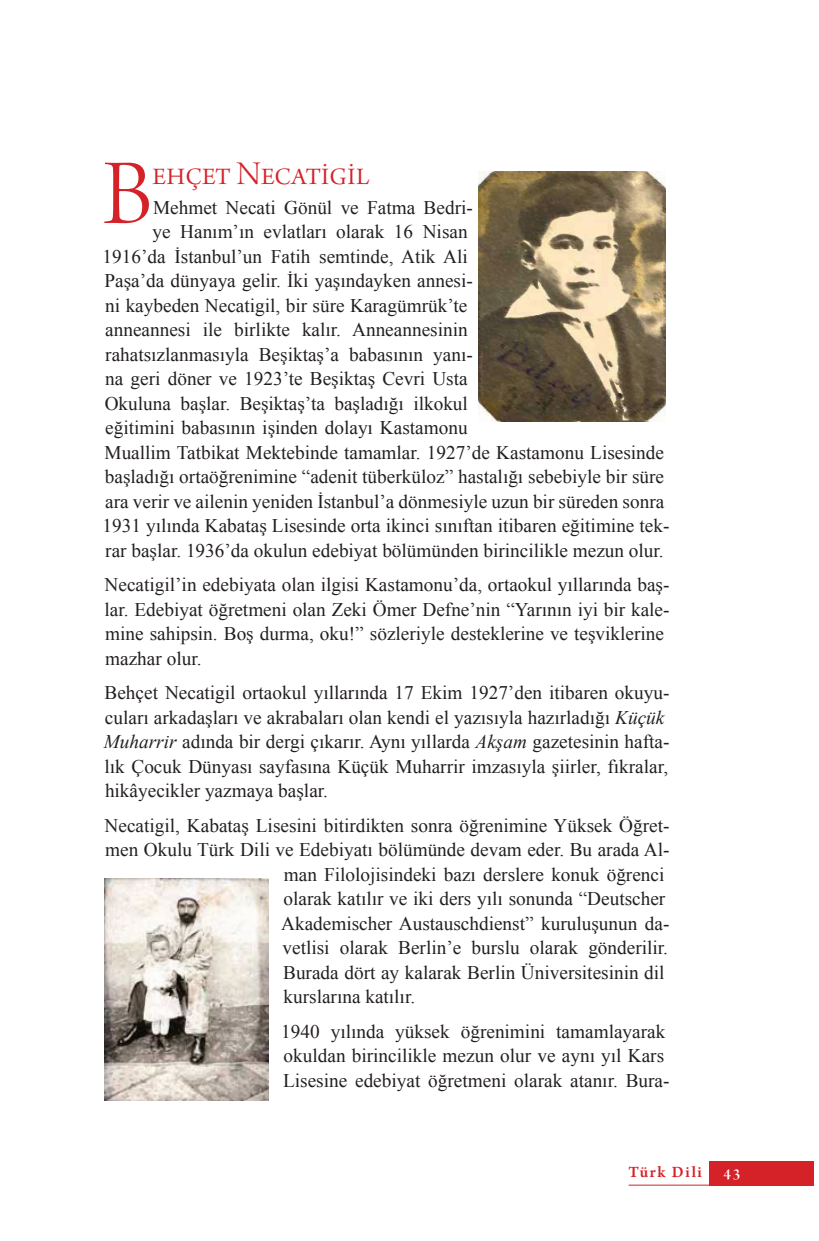
<style>
.page{position:relative;width:819px;height:1241px;background:#fff}
.page>*{position:absolute;margin:0;border:0;box-sizing:border-box;transform-origin:0 0}
.t1{font:97.48px "Arno Pro Light Display";color:#d52229}
.t2{font:35px "Arno Pro Light Display";color:#d52229}
.t3{font:19.25px/24.5px "Times New Roman";color:#231f20}
.t4{font:600 16.62px "Arno Pro";letter-spacing:.1em;color:#d52229}
.t5{font:16.1px "Arno Pro Smbd Display";color:#fff}
.s1{font-style:italic}
</style>
<div class="page">
<div style="left:709px;top:1160px;width:105px;height:25px;background:#d52229"></div>
<hr style="left:628px;top:1184px;width:81px;height:1px;background:#d52229">
<img style="left:479px;top:171px;width:186px;height:251px">
<img style="left:104px;top:878px;width:165px;height:221px">
<p class="t1" style="left:103px;top:141px;width:52px">B</p>
<p class="t2" style="left:152px;top:155px;width:218px">ehçet Necatigil</p>
<p class="t3" style="left:153px;top:195px;width:321px">Mehmet Necati Gönül ve Fatma Bedri-</p>
<p class="t3" style="left:152px;top:219px;width:316px">ye Hanım’ın evlatları olarak 16 Nisan</p>
<p class="t3" style="left:103px;top:244px;width:366px">1916’da İstanbul’un Fatih semtinde, Atik Ali</p>
<p class="t3" style="left:104px;top:268px;width:370px">Paşa’da dünyaya gelir. İki yaşındayken annesi-</p>
<p class="t3" style="left:105px;top:293px;width:363px">ni kaybeden Necatigil, bir süre Karagümrük’te</p>
<p class="t3" style="left:105px;top:317px;width:364px">anneannesi ile birlikte kalır. Anneannesinin</p>
<p class="t3" style="left:105px;top:342px;width:369px">rahatsızlanmasıyla Beşiktaş’a babasının yanı-</p>
<p class="t3" style="left:105px;top:366px;width:364px">na geri döner ve 1923’te Beşiktaş Cevri Usta</p>
<p class="t3" style="left:105px;top:391px;width:365px">Okuluna başlar. Beşiktaş’ta başladığı ilkokul</p>
<p class="t3" style="left:105px;top:415px;width:364px">eğitimini babasının işinden dolayı Kastamonu</p>
<p class="t3" style="left:104px;top:440px;width:561px">Muallim Tatbikat Mektebinde tamamlar. 1927’de Kastamonu Lisesinde</p>
<p class="t3" style="left:105px;top:464px;width:560px">başladığı ortaöğrenimine “adenit tüberküloz” hastalığı sebebiyle bir süre</p>
<p class="t3" style="left:105px;top:489px;width:560px">ara verir ve ailenin yeniden İstanbul’a dönmesiyle uzun bir süreden sonra</p>
<p class="t3" style="left:103px;top:513px;width:568px">1931 yılında Kabataş Lisesinde orta ikinci sınıftan itibaren eğitimine tek-</p>
<p class="t3" style="left:105px;top:538px;width:560px">rar başlar. 1936’da okulun edebiyat bölümünden birincilikle mezun olur.</p>
<p class="t3" style="left:105px;top:572px;width:566px">Necatigil’in edebiyata olan ilgisi Kastamonu’da, ortaokul yıllarında baş&shy;lar. Edebiyat öğretmeni olan Zeki Ömer Defne’nin “Yarının iyi bir kale&shy;mine sahipsin. Boş durma, oku!” sözleriyle desteklerine ve teşviklerine mazhar olur.</p>
<p class="t3" style="left:104px;top:680px;width:567px">Behçet Necatigil ortaokul yıllarında 17 Ekim 1927’den itibaren okuyu&shy;cuları arkadaşları ve akrabaları olan kendi el yazısıyla hazırladığı <span class="s1">Küçük Muharrir</span> adında bir dergi çıkarır. Aynı yıllarda <span class="s1">Akşam</span> gazetesinin hafta&shy;lık Çocuk Dünyası sayfasına Küçük Muharrir imzasıyla şiirler, fıkralar, hikâyecikler yazmaya başlar.</p>
<p class="t3" style="left:105px;top:812px;width:566px">Necatigil, Kabataş Lisesini bitirdikten sonra öğrenimine Yüksek Öğret-</p>
<p class="t3" style="left:105px;top:837px;width:565px">men Okulu Türk Dili ve Edebiyatı bölümünde devam eder. Bu arada Al-</p>
<p class="t3" style="left:284px;top:861px;width:382px">man Filolojisindeki bazı derslere konuk öğrenci</p>
<p class="t3" style="left:283px;top:886px;width:383px">olarak katılır ve iki ders yılı sonunda “Deutscher</p>
<p class="t3" style="left:281px;top:910px;width:390px">Akademischer Austauschdienst” kuruluşunun da-</p>
<p class="t3" style="left:282px;top:935px;width:387px">vetlisi olarak Berlin’e burslu olarak gönderilir.</p>
<p class="t3" style="left:283px;top:959px;width:383px">Burada dört ay kalarak Berlin Üniversitesinin dil</p>
<p class="t3" style="left:283px;top:984px;width:133px">kurslarına katılır.</p>
<p class="t3" style="left:281px;top:1018px;width:390px">1940 yılında yüksek öğrenimini tamamlayarak okuldan birincilikle mezun olur ve aynı yıl Kars<br>Lisesine edebiyat öğretmeni olarak atanır. Bura-</p>
<p class="t4" style="left:628px;top:1162px;width:75px">Türk Dili</p>
<p class="t5" style="left:723px;top:1164px;width:18px">43</p>
</div>
